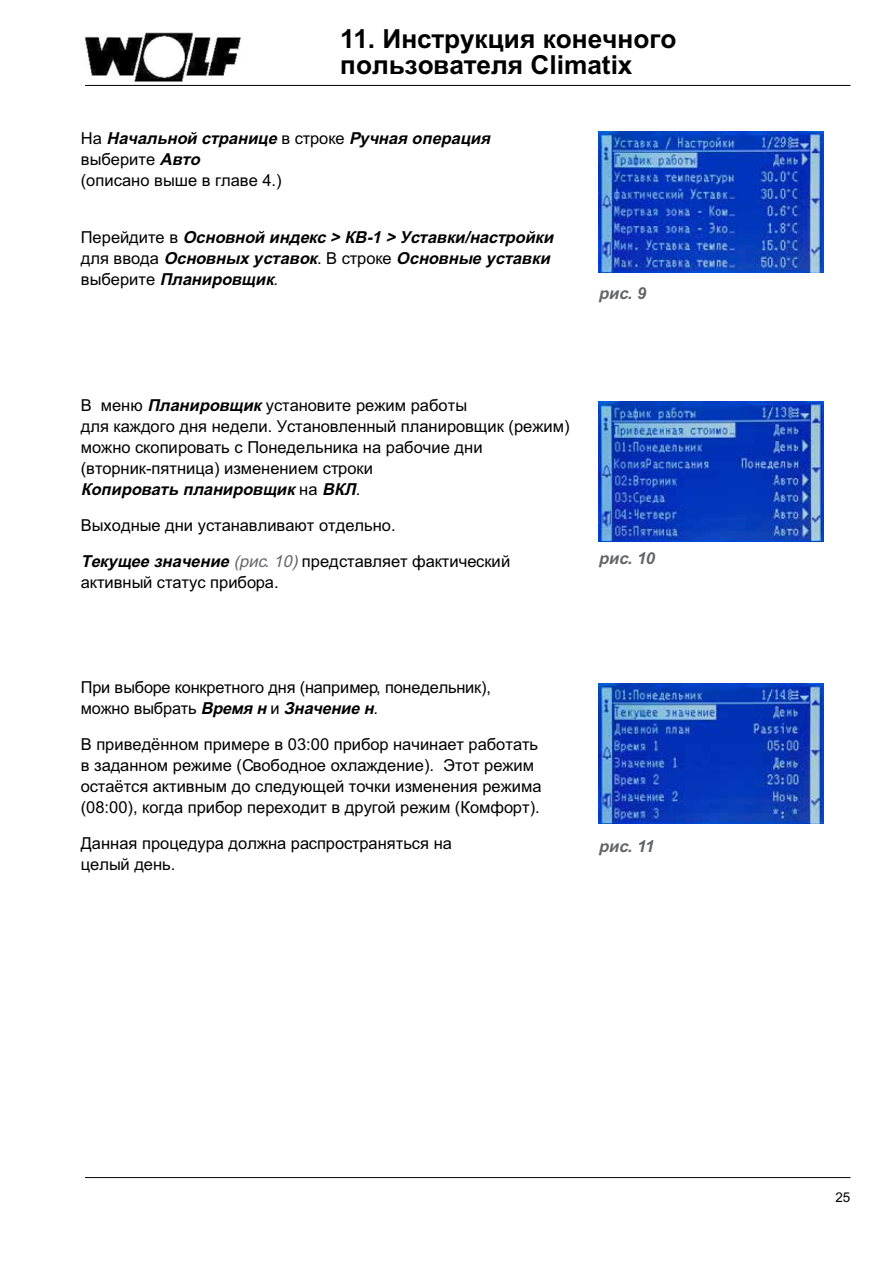
<style>
.page{position:relative;width:893px;height:1263px;background:#fff}
.page>*{position:absolute;margin:0;border:0;box-sizing:border-box;transform-origin:0 0}
.t1{font:700 26.25px/26.2px "Arial HR";color:#000}
.t2{font:16.5px/21px "Arial HR";color:#000}
.t3{font:italic 700 16.5px/21px "Arial HR";color:#000}
.t4{font:italic 700 16.5px "Arial HR";color:#646567}
.t5{font:13.5px "Arial HR";color:#000}
.s1{font-weight:700;font-style:italic}
.s2{font-weight:400;font-style:normal}
.s3{font-style:inherit}
.s4{font-style:italic;color:#646567}
</style>
<div class="page">
<hr style="left:85px;top:85px;width:765px;height:1px;background:#000">
<hr style="left:85px;top:1177px;width:765px;height:1px;background:#000">
<img style="left:84px;top:32px;width:157px;height:50px">
<img style="left:598px;top:401px;width:226px;height:140px">
<img style="left:598px;top:683px;width:226px;height:141px">
<img style="left:598px;top:132px;width:226px;height:140px">
<h1 class="t1" style="left:340px;top:26px;width:338px">11. Инструкция конечного пользователя Climatix</h1>
<p class="t2" style="left:81px;top:128px;width:416px">Н а <span class="s1">Начальной странице</span> в ст р о к е <span class="s1">Ручная операция </span>выберите <span class="s1">Авто<br></span>(описано выше в главе 4.)</p>
<p class="t3" style="left:81px;top:227px;width:479px"><span class="s2">П е р е й д и т е в</span> Основной индекс &gt; КВ-1 &gt; Уставки/настройки <span class="s2">д л я в в о д а</span> Основных уставок<span class="s2">. В ст р о ке</span> Основные уставки <span class="s2">в ы б е р и т е</span> Планировщик<span class="s2">.</span></p>
<p class="t4" style="left:598px;top:282px;width:49px">рис<span class="s3">. 9</span></p>
<p class="t2" style="left:81px;top:395px;width:490px">В меню <span class="s1">Планировщик</span>установите режим работы<br>для каждого дня недели. Установленный планировщик (режим) можно скопировать с Понедельника на рабочие дни (вторник-пятница) изменением строки<br><span class="s1">Копировать планировщик</span>н а <span class="s1">ВКЛ</span>.</p>
<p class="t2" style="left:81px;top:507px;width:431px;line-height:36px">Выходные дни устанавливают отдельно.<br><span class="s1">Текущее значение</span><span class="s4">(рис.10)</span>представляет фактический</p>
<p class="t2" style="left:81px;top:572px;width:199px">активный статус прибора.</p>
<p class="t4" style="left:598px;top:547px;width:58px">рис<span class="s3">. 1 0</span></p>
<p class="t2" style="left:81px;top:677px;width:412px">При выборе конкретного дня (например, понедельник), м ож н о в ы б р ат ь <span class="s1">Время н</span> и <span class="s1">Значениен</span>.</p>
<p class="t2" style="left:81px;top:734px;width:462px">В приведённом примере в 03:00 прибор начинает работать в заданном режиме (Свободное охлаждение). Этот режим остаётся активным до следующей точки изменения режима (08:00), когда прибор переходит в другой режим (Комфорт).</p>
<p class="t2" style="left:81px;top:833px;width:373px">Данная процедура должна распространяться на целый день.</p>
<p class="t4" style="left:598px;top:835px;width:57px">рис<span class="s3">. 1 1</span></p>
<p class="t5" style="left:835px;top:1188px;width:17px">25</p>
</div>
